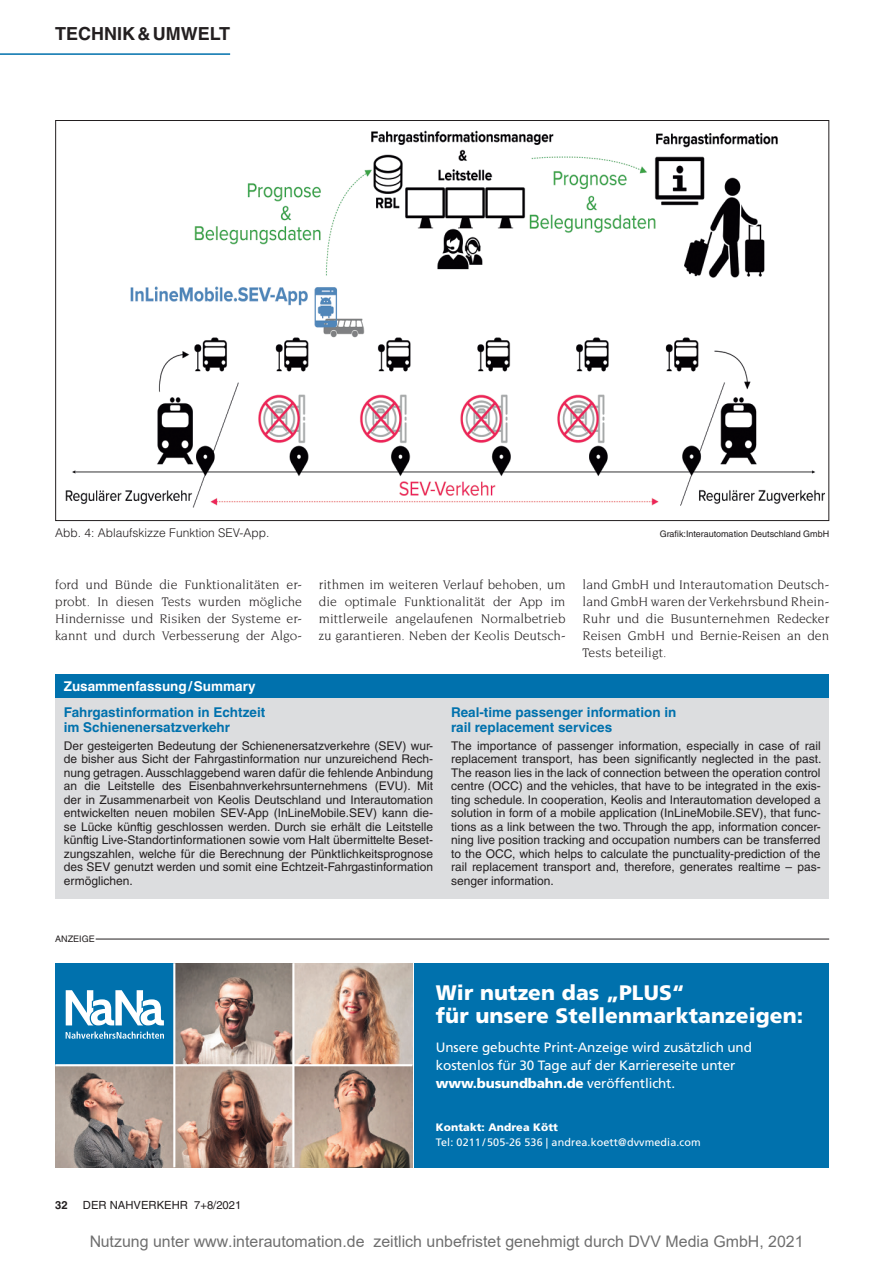
<style>
.page{position:relative;width:893px;height:1263px;background:#fff}
.page>*{position:absolute;margin:0;border:0;box-sizing:border-box;transform-origin:0 0}
.t1{font:900 21px/22.5px "Frutiger LT Std";letter-spacing:.005em;color:#fff}
.t2{font:700 18px "Helvetica LT Std";color:#231f20}
.t3{font:15.9px "Arial";color:rgb(0 0 0/.57)}
.t4{font:13.5px/17px "Novarese Std";color:#231f20;text-align:justify}
.t5{font:13.5px/18px "Frutiger LT Std";letter-spacing:-.01em;color:#fff}
.t6{font:700 13.5px/15px "Helvetica LT Std";color:#0071ad}
.t7{font:700 13.5px "Helvetica LT Std";color:#fff}
.t8{font:12px/13.5px "Helvetica LT Std";color:#231f20;text-align:justify}
.t9{font:300 12px "Helvetica LT Std";color:#231f20}
.t10{font:11.25px "Helvetica LT Std";color:#231f20}
.t11{font:700 11.25px "Helvetica LT Std";color:#231f20}
.t12{font:10.8px "Frutiger LT Std";letter-spacing:.01em;color:#fff}
.t13{font:900 10.8px "Frutiger LT Std";letter-spacing:.01em;color:#fff}
.t14{font:9px "Helvetica LT Std";color:#231f20}
.s1{font-weight:900}
</style>
<div class="page">
<hr style="left:0;top:53px;width:230px;height:2px;background:#0071ad">
<div style="left:55px;top:674px;width:774px;height:25px;background:#0071ad"></div>
<div style="left:55px;top:699px;width:774px;height:200px;background:#dcdddf"></div>
<img style="left:65px;top:130px;width:760px;height:378px">
<div style="left:415px;top:963px;width:414px;height:204px;background:#0071ad"></div>
<div style="left:55px;top:963px;width:119px;height:102px;background:#0071ad"></div>
<svg style="left:66px;top:990px;width:98px;height:35px"></svg>
<svg style="left:66px;top:1031px;width:98px;height:8px"></svg>
<img style="left:175px;top:963px;width:237px;height:101px">
<img style="left:55px;top:1066px;width:357px;height:101px">
<hr style="left:55px;top:1064px;width:357px;height:2px;background:#fff">
<hr style="left:173px;top:963px;width:2px;height:204px;background:#fff">
<hr style="left:292px;top:963px;width:2px;height:204px;background:#fff">
<hr style="left:96px;top:939px;width:733px;height:1px;background:#231f20">
<h2 class="t2" style="left:55px;top:22px;width:176px">TECHNIK&amp;UMWELT</h2>
<p class="t9" style="left:55px;top:525px;width:216px">Abb. 4: Ablaufskizze Funktion SEV-App.</p>
<p class="t14" style="left:660px;top:528px;width:171px">Grafik:Interautomation Deutschland GmbH</p>
<p class="t4" style="left:55px;top:576px;width:248px">ford und Bünde die Funktionalitäten er&shy;probt. In diesen Tests wurden mögliche Hindernisse und Risiken der Systeme er&shy;kannt und durch Verbesserung der Algo-</p>
<p class="t4" style="left:319px;top:576px;width:248px">rithmen im weiteren Verlauf behoben, um die optimale Funktionalität der App im mittlerweile angelaufenen Normalbetrieb zu garantieren. Neben der Keolis Deutsch-</p>
<p class="t4" style="left:583px;top:576px;width:248px">land GmbH und Interautomation Deutsch&shy;land GmbH waren der Verkehrsbund Rhein-Ruhr und die Busunternehmen Redecker Reisen GmbH und Bernie-Reisen an den Tests beteiligt.</p>
<p class="t7" style="left:64px;top:678px;width:193px">Zusammenfassung/Summary</p>
<p class="t6" style="left:64px;top:704px;width:203px">Fahrgastinformation in Echtzeit im Schienenersatzverkehr</p>
<p class="t8" style="left:64px;top:739px;width:371px">Der gesteigerten Bedeutung der Schienenersatzverkehre (SEV) wur&shy;de bisher aus Sicht der Fahrgastinformation nur unzureichend Rech&shy;nung getragen. Ausschlaggebend waren dafür die fehlende Anbindung an die Leitstelle des Eisenbahnverkehrsunternehmens (EVU). Mit der in Zusammenarbeit von Keolis Deutschland und Interautomation entwickelten neuen mobilen SEV-App (InLineMobile.SEV) kann die&shy;se Lücke künftig geschlossen werden. Durch sie erhält die Leitstelle künftig Live-Standortinformationen sowie vom Halt übermittelte Beset&shy;zungszahlen, welche für die Berechnung der Pünktlichkeitsprognose des SEV genutzt werden und somit eine Echtzeit-Fahrgastinformation ermöglichen.</p>
<p class="t6" style="left:451px;top:704px;width:227px">Real-time passenger information in rail replacement services</p>
<p class="t8" style="left:451px;top:739px;width:372px">The importance of passenger information, especially in case of rail replacement transport, has been significantly neglected in the past.<br>The reason lies in the lack of connection between the operation control centre (OCC) and the vehicles, that have to be integrated in the exis&shy;ting schedule. In cooperation, Keolis and Interautomation developed a solution in form of a mobile application (InLineMobile.SEV), that func&shy;tions as a link between the two. Through the app, information concer&shy;ning live position tracking and occupation numbers can be transferred to the OCC, which helps to calculate the punctuality-prediction of the rail replacement transport and, therefore, generates realtime – pas&shy;senger information.</p>
<p class="t14" style="left:55px;top:934px;width:41px">ANZEIGE</p>
<p class="t11" style="left:55px;top:1198px;width:14px">32</p>
<p class="t10" style="left:83px;top:1199px;width:160px">DER NAHVERKEHR 7+8/2021</p>
<h1 class="t1" style="left:436px;top:981px;width:369px">Wir nutzen das „PLUS“<br>für unsere Stellenmarktanzeigen:</h1>
<p class="t5" style="left:436px;top:1038px;width:318px">Unsere gebuchte Print-Anzeige wird zusätzlich und kostenlos für 30 Tage auf der Karriereseite unter <span class="s1">www.busundbahn.de</span> veröffentlicht.</p>
<p class="t13" style="left:436px;top:1120px;width:124px">Kontakt: Andrea Kött</p>
<p class="t12" style="left:436px;top:1136px;width:266px">Tel: 0211 / 505-26 536 | andrea.koett@dvvmedia.com</p>
<h3 class="t3" style="left:89px;top:1230px;width:716px">Nutzung unter www.interautomation.de zeitlich unbefristet genehmigt durch DVV Media GmbH, 2021</h3>
</div>
